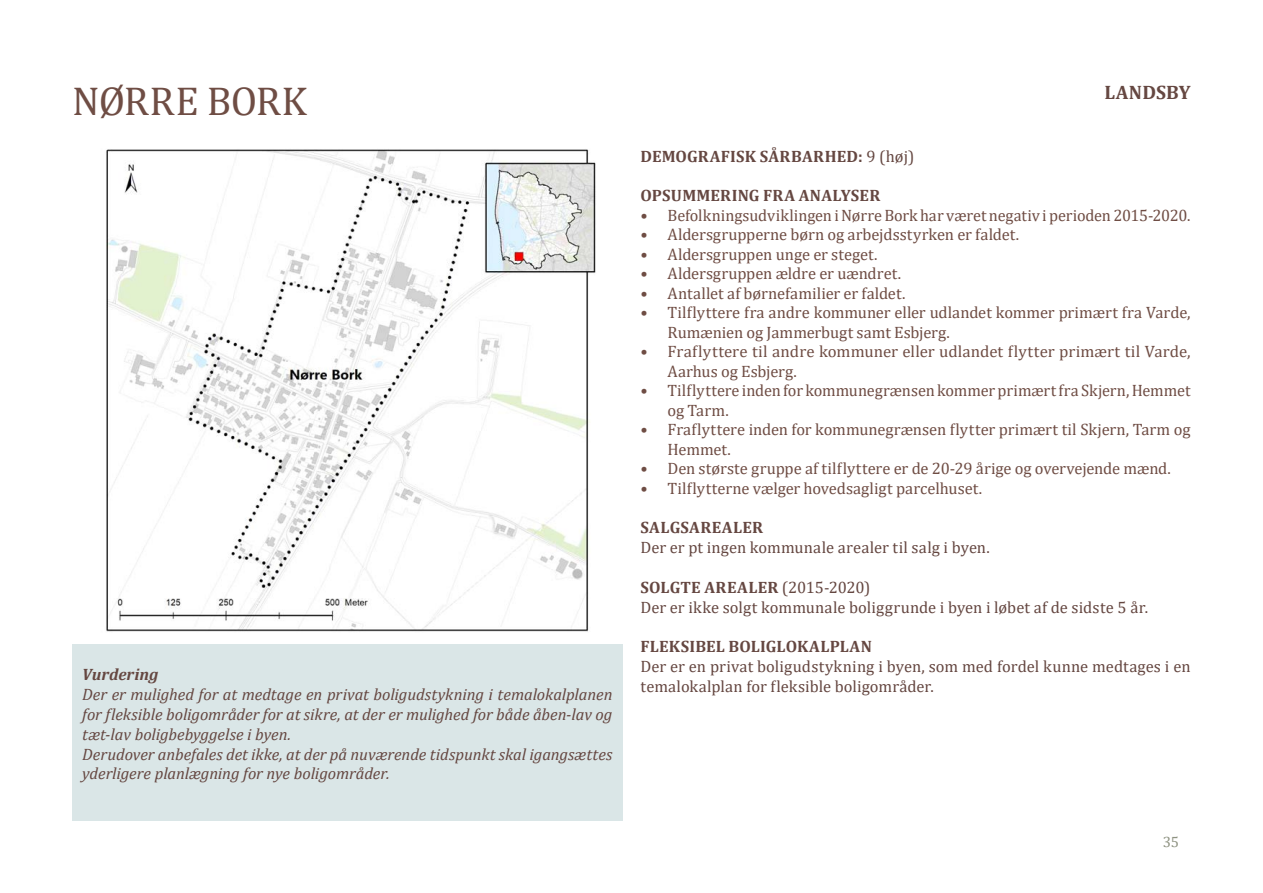
<style>
.page{position:relative;width:1263px;height:893px;background:#fff}
.page>*{position:absolute;margin:0;border:0;box-sizing:border-box;transform-origin:0 0}
.Overskrift{font:40.5px "Cambria";letter-spacing:-.02em;color:#6f4d44}
.t1{font:700 19.5px "Cambria";letter-spacing:.01em;color:#654741}
.t2{font:16.5px/19.5px "Cambria";letter-spacing:-.005em;color:#6f4d44}
.t3{font:italic 16.5px/19.8px "Cambria";letter-spacing:-.005em;color:#654741;text-align:justify}
.t4{font:16.5px/19.8px "Cambria";letter-spacing:.005em;color:#654741}
.t5{font:700 16.5px "Cambria";letter-spacing:.01em;color:#654741}
.t6{font:italic 700 16.5px "Cambria";color:#654741}
.t7{font:15px "Cambria";color:#8f9382}
.s1{font-weight:400}
</style>
<div class="page">
<div style="left:72px;top:645px;width:550px;height:176px;background:#dae6e7"></div>
<img style="left:106px;top:149px;width:490px;height:483px">
<p class="Overskrift" style="left:72px;top:77px;width:236px">NØRRE BORK</p>
<p class="t1" style="left:1104px;top:78px;width:88px">LANDSBY</p>
<p class="t6" style="left:82px;top:663px;width:78px">Vurdering</p>
<p class="t3" style="left:82px;top:684px;width:532px">Der er mulighed for at medtage en privat boligudstykning i temalokalplanen for fleksible boligområder for at sikre, at der er mulighed for både åben-lav og tæt-lav boligbebyggelse i byen.</p>
<p class="t3" style="left:82px;top:743px;width:532px">Derudover anbefales det ikke, at der på nuværende tidspunkt skal igangsættes yderligere planlægning for nye boligområder.</p>
<p class="t5" style="left:640px;top:144px;width:275px">DEMOGRAFISK SÅRBARHED: <span class="s1">9 (høj)</span></p>
<p class="t5" style="left:640px;top:184px;width:241px">OPSUMMERING FRA ANALYSER</p>
<p class="t2" style="left:640px;top:205px;width:552px">• Befolkningsudviklingen i Nørre Bork har været negativ i perioden 2015-2020.</p>
<p class="t2" style="left:640px;top:225px;width:380px">• Aldersgrupperne børn og arbejdsstyrken er faldet.</p>
<p class="t2" style="left:640px;top:244px;width:238px">• Aldersgruppen unge er steget.</p>
<p class="t2" style="left:640px;top:264px;width:262px">• Aldersgruppen ældre er uændret.</p>
<p class="t2" style="left:640px;top:283px;width:266px">• Antallet af børnefamilier er faldet.</p>
<p class="t2" style="left:667px;top:303px;width:525px;text-indent:-27px">• Tilflyttere fra andre kommuner eller udlandet kommer primært fra Varde,<br>Rumænien og Jammerbugt samt Esbjerg.</p>
<p class="t2" style="left:667px;top:342px;width:525px;text-indent:-27px">• Fraflyttere til andre kommuner eller udlandet flytter primært til Varde,<br>Aarhus og Esbjerg.</p>
<p class="t2" style="left:667px;top:381px;width:525px;text-indent:-27px">• Tilflyttere inden for kommunegrænsen kommer primært fra Skjern, Hemmet og Tarm.</p>
<p class="t2" style="left:667px;top:420px;width:524px;text-indent:-27px">• Fraflyttere inden for kommunegrænsen flytter primært til Skjern, Tarm og<br>Hemmet.</p>
<p class="t2" style="left:640px;top:459px;width:532px">• Den største gruppe af tilflyttere er de 20-29 årige og overvejende mænd.</p>
<p class="t2" style="left:640px;top:478px;width:343px">• Tilflytterne vælger hovedsagligt parcelhuset.</p>
<p class="t5" style="left:640px;top:516px;width:124px">SALGSAREALER</p>
<p class="t4" style="left:640px;top:538px;width:351px">Der er pt ingen kommunale arealer til salg i byen.</p>
<p class="t5" style="left:640px;top:575px;width:231px">SOLGTE AREALER <span class="s1">(2015-2020)</span></p>
<p class="t4" style="left:640px;top:597px;width:509px">Der er ikke solgt kommunale boliggrunde i byen i løbet af de sidste 5 år.</p>
<p class="t5" style="left:640px;top:635px;width:233px">FLEKSIBEL BOLIGLOKALPLAN</p>
<p class="t4" style="left:640px;top:656px;width:552px">Der er en privat boligudstykning i byen, som med fordel kunne medtages i en temalokalplan for fleksible boligområder.</p>
<p class="t7" style="left:1163px;top:833px;width:18px">35</p>
</div>
